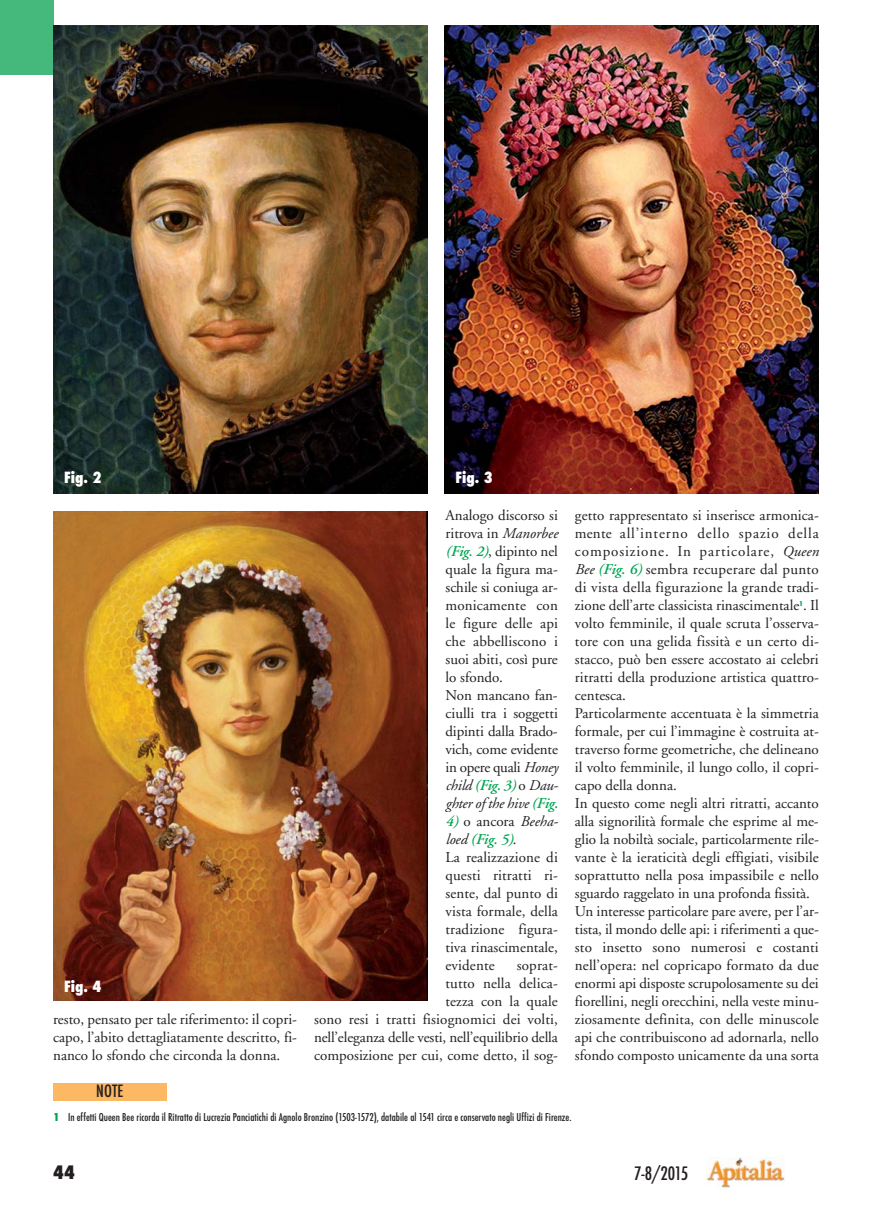
<style>
.page{position:relative;width:872px;height:1212px;background:#fff}
.page>*{position:absolute;margin:0;border:0;box-sizing:border-box;transform-origin:0 0}
.t1{font:500 condensed 18px "Futura";color:#231f20}
.t2{font:800 condensed 18px "Futura";color:#231f20}
.t3{font:500 condensed 16.5px "Futura";color:#231f20}
.t4{font:15px/18px "Adobe Garamond";color:#231f20}
.t5{font:800 condensed 15px "Futura";color:#fff}
.t6{font:500 condensed 10.5px "Futura";color:#231f20}
.t7{font:800 condensed 6.3px "Futura";color:#00a650}
.s1{font-style:italic}
.s2{font-weight:600;font-style:italic;color:#00a650}
.s3{font-weight:800;color:#00a650}
</style>
<div class="page">
<div style="left:0;top:0;width:53px;height:75px;background:#44b97b"></div>
<svg style="left:706px;top:1157px;width:79px;height:31px"></svg>
<div style="left:53px;top:1083px;width:114px;height:17px;background:#fcb862"></div>
<img style="left:53px;top:26px;width:374px;height:467px">
<img style="left:444px;top:26px;width:375px;height:467px">
<img style="left:53px;top:512px;width:374px;height:489px">
<p class="t5" style="left:64px;top:469px;width:39px">Fig. 2</p>
<p class="t5" style="left:64px;top:978px;width:39px">Fig. 4</p>
<p class="t4" style="left:53px;top:1011px;width:245px;text-align:justify">resto, pensato per tale riferimento: il copri&shy;capo, l’abito dettagliatamente descritto, fi&shy;nanco lo sfondo che circonda la donna.</p>
<p class="t3" style="left:96px;top:1083px;width:29px">NOTE</p>
<p class="t5" style="left:455px;top:469px;width:39px">Fig. 3</p>
<p class="t4" style="left:445px;top:507px;width:114px">Analogo discorso si ritrova in <span class="s1">Manorbee </span><span class="s2">(Fig. 2)</span>, dipinto nel quale la figura ma&shy;schile si coniuga ar&shy;monicamente con le figure delle api che abbelliscono i suoi abiti, così pure lo sfondo.<br>Non mancano fan&shy;ciulli tra i soggetti dipinti dalla Brado&shy;vich, come evidente in opere quali <span class="s1">Honey child</span> <span class="s2">(Fig. 3)</span> o <span class="s1">Dau&shy;ghter of the hive</span> <span class="s2">(Fig.</span></p>
<p class="t4" style="left:445px;top:813px;width:114px"><span class="s2">4)</span> o ancora <span class="s1">Beeha&shy;loed</span> <span class="s2">(Fig. 5)</span>.<br>La realizzazione di questi ritratti ri&shy;sente, dal punto di vista formale, della tradizione figura&shy;tiva rinascimentale, evidente</p>
<p class="t4" style="left:314px;top:957px;width:245px;text-align:right">soprat-<br>tutto nella delica-<br>tezza con la quale<br>sono resi i tratti fisiognomici dei volti, nell’eleganza delle vesti, nell’equilibrio della composizione per cui, come detto, il sog-</p>
<p class="t4" style="left:575px;top:507px;width:245px;text-align:justify">getto rappresentato si inserisce armonica&shy;mente all’interno dello spazio della composizione. In particolare, <span class="s1">Queen Bee</span> <span class="s2">(Fig. 6)</span> sembra recuperare dal punto di vista della figurazione la grande tradi&shy;zione dell’arte classicista rinascimentale . Il</p>
<p class="t7" style="left:799px;top:600px;width:5px">1</p>
<p class="t4" style="left:575px;top:615px;width:245px">volto femminile, il quale scruta l’osserva&shy;tore con una gelida fissità e un certo di&shy;stacco, può ben essere accostato ai celebri ritratti della produzione artistica quattro&shy;centesca.<br>Particolarmente accentuata è la simmetria formale, per cui l’immagine è costruita at&shy;traverso forme geometriche, che delineano il volto femminile, il lungo collo, il copri&shy;capo della donna.<br>In questo come negli altri ritratti, accanto alla signorilità formale che esprime al me&shy;glio la nobiltà sociale, particolarmente rile&shy;vante è la ieraticità degli effigiati, visibile soprattutto nella posa impassibile e nello sguardo raggelato in una profonda fissità.<br>Un interesse particolare pare avere, per l’ar&shy;tista, il mondo delle api: i riferimenti a que&shy;sto insetto sono numerosi e costanti nell’opera: nel copricapo formato da due enormi api disposte scrupolosamente su dei fiorellini, negli orecchini, nella veste minu&shy;ziosamente definita, con delle minuscole api che contribuiscono ad adornarla, nello sfondo composto unicamente da una sorta</p>
<p class="t6" style="left:53px;top:1113px;width:520px"><span class="s3">1</span> In effetti Queen Bee ricorda il Ritratto di Lucrezia Panciatichi di Agnolo Bronzino (1503-1572), databile al 1541 circa e conservato negli Uffizi di Firenze.</p>
<p class="t2" style="left:53px;top:1162px;width:23px">44</p>
<p class="t1" style="left:634px;top:1165px;width:56px">7-8/2015</p>
</div>
